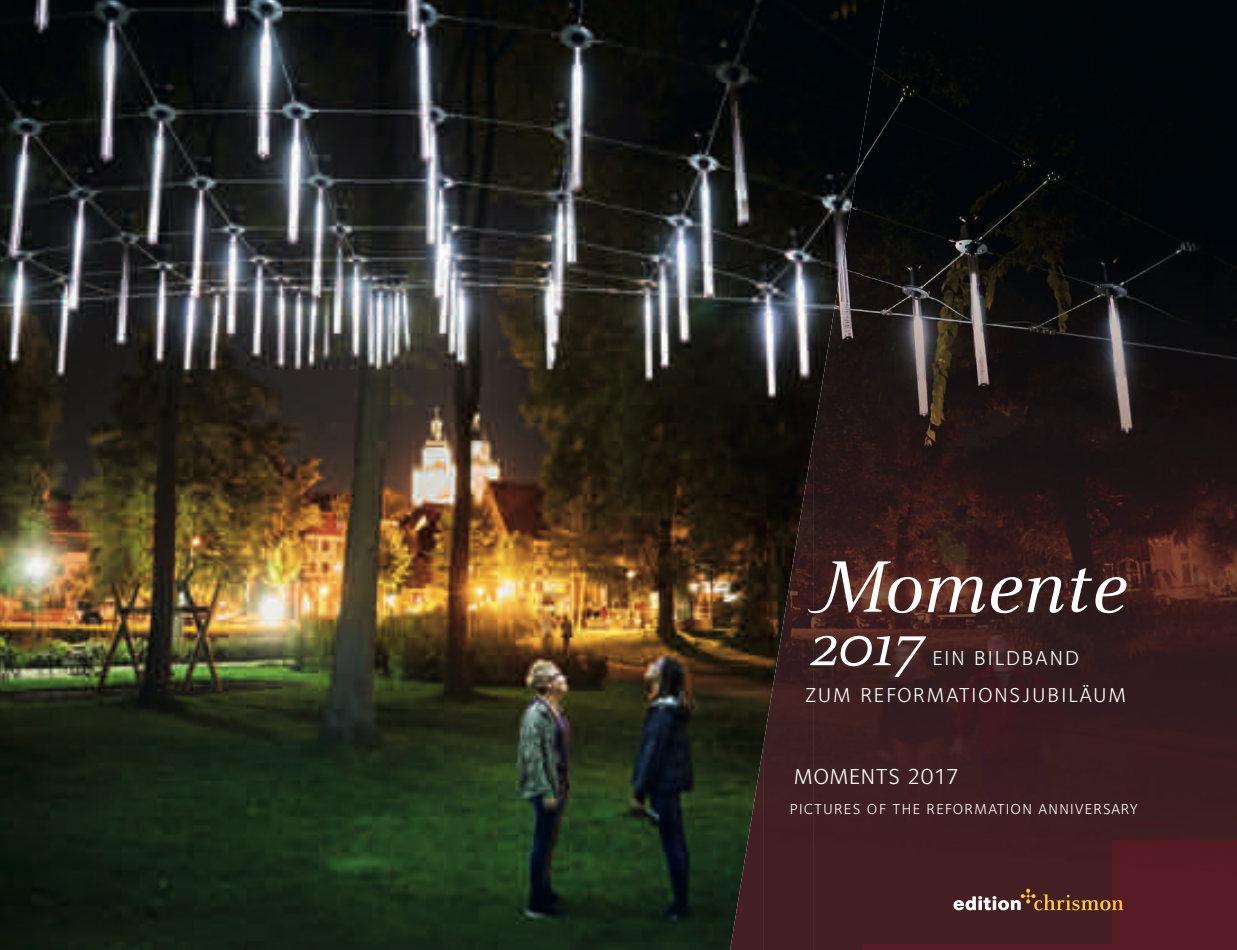
<style>
.page{position:relative;width:1237px;height:950px;background:#fff}
.page>*{position:absolute;margin:0;border:0;box-sizing:border-box;transform-origin:0 0}
.t1{font:22.5px "Foundry Sterling";letter-spacing:.015em;color:#fff}
.t2{font:20.85px "Foundry Sterling";letter-spacing:.09em;color:#fff}
.t3{font:15px "Foundry Sterling";letter-spacing:.085em;color:#fff}
</style>
<div class="page">
<img style="left:0;top:0;width:863px;height:950px">
<img style="left:863px;top:0;width:373px;height:950px">
<img style="left:813px;top:130px;width:50px;height:820px">
<img style="left:763px;top:436px;width:50px;height:514px">
<img style="left:714px;top:743px;width:50px;height:207px">
<svg style="left:953px;top:889px;width:170px;height:21px;background:#735040"></svg>
<svg style="left:810px;top:636px;width:116px;height:41px"></svg>
<svg style="left:808px;top:561px;width:318px;height:54px"></svg>
<h2 class="t2" style="left:932px;top:646px;width:148px">EIN BILDBAND</h2>
<h2 class="t2" style="left:805px;top:683px;width:323px">ZUM REFORMATIONSJUBILÄUM</h2>
<h1 class="t1" style="left:793px;top:763px;width:167px">MOMENTS 2017</h1>
<p class="t3" style="left:789px;top:800px;width:350px">PICTURES OF THE REFORMATION ANNIVERSARY</p>
</div>
